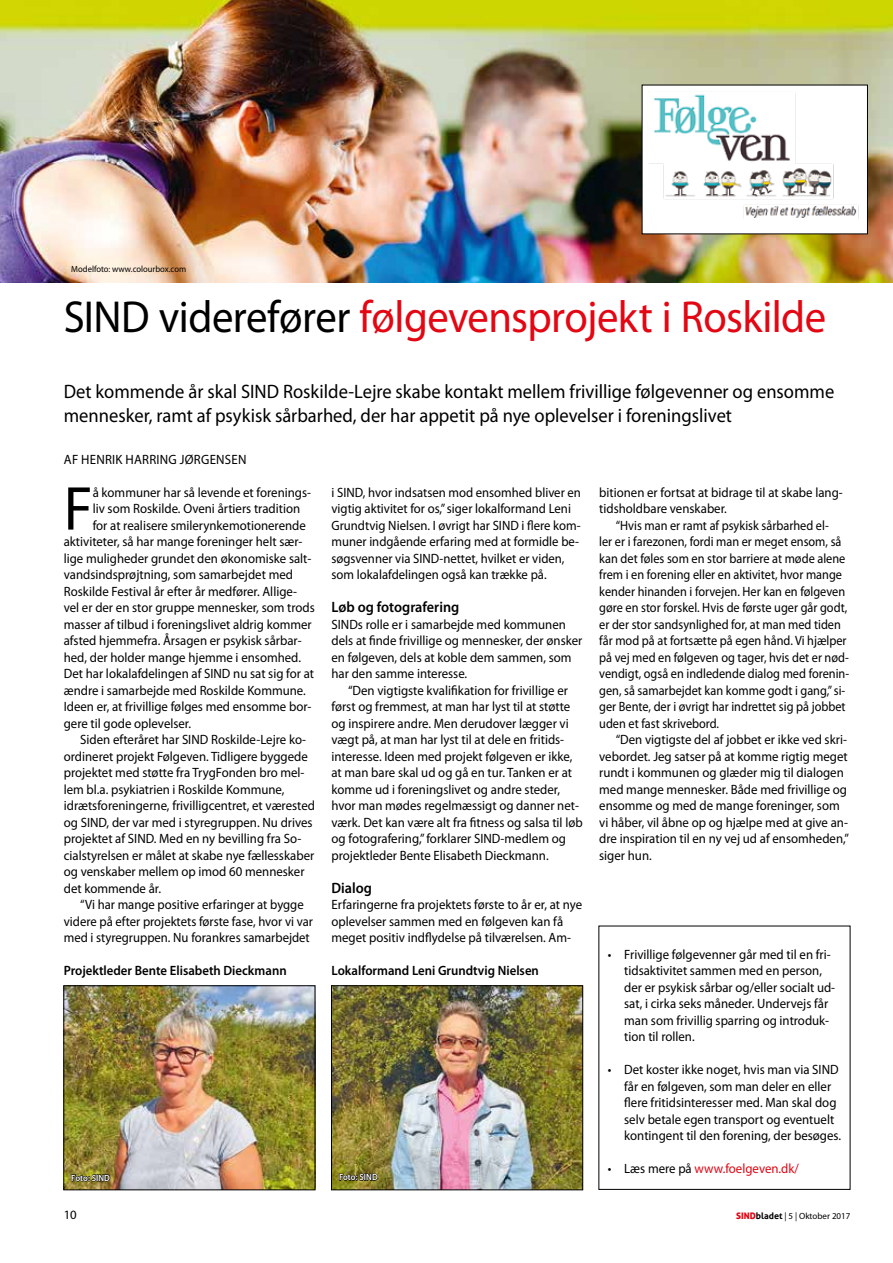
<style>
.page{position:relative;width:893px;height:1263px;background:#fff}
.page>*{position:absolute;margin:0;border:0;box-sizing:border-box;transform-origin:0 0}
.t1{font:62.4px "Myriad Pro";color:#000;scale:.95 1}
.t2{font:45px "Myriad Pro";letter-spacing:-.01em;color:#e30613;scale:.95 1}
.t3{font:19.5px/24px "Myriad Pro";color:#000;scale:.95 1}
.t4{font:600 15px "Myriad Pro";color:#000;scale:.95 1}
.t5{font:13.5px/16.5px "Myriad Pro";color:#000;scale:.95 1}
.t6{font:13.5px/16.5px "Myriad Pro";color:#000;scale:.91 1}
.t7{font:13.5px/16.5px "Myriad Pro";color:#000;scale:.94 1}
.t8{font:600 13.5px "Myriad Pro";color:#000;scale:.95 1}
.t9{font:13.5px "Myriad Pro";color:#e30613;scale:.95 1}
.t10{font:13.5px "Myriad Pro";letter-spacing:.02em;color:#000;scale:.95 1}
.t11{font:12.75px "Myriad Pro";color:#000}
.t12{font:9px "Myriad Pro";color:#000;scale:.95 1}
.t13{font:9px "Myriad Pro";color:#000}
.t14{font:600 9px "Myriad Pro";color:#fff;scale:.95 1}
.s1{color:#000}
.s2{font-family:"Aller Display";color:#e30613}
.s3{font-family:"Aller";font-weight:700}
</style>
<div class="page">
<img style="left:65px;top:987px;width:248px;height:201px">
<div style="left:63px;top:985px;width:252px;height:205px;border:1px solid #000"></div>
<img style="left:333px;top:987px;width:248px;height:201px">
<div style="left:331px;top:985px;width:252px;height:205px;border:1px solid #000"></div>
<img style="left:0;top:0;width:893px;height:282px">
<img style="left:644px;top:87px;width:222px;height:145px">
<svg style="left:72px;top:1174px;width:38px;height:7px"></svg>
<svg style="left:339px;top:1174px;width:39px;height:6px"></svg>
<p class="t12" style="left:71px;top:263px;width:122px">Modelfoto: www.colourbox.com</p>
<h2 class="t2" style="left:64px;top:289px;width:804px"><span class="s1">SIND viderefører</span> følgevensprojekt i Roskilde</h2>
<h3 class="t3" style="left:64px;top:379px;width:813px">Det kommende år skal SIND Roskilde-Lejre skabe kontakt mellem frivillige følgevenner og ensomme mennesker, ramt af psykisk sårbarhed, der har appetit på nye oplevelser i foreningslivet</h3>
<p class="t10" style="left:64px;top:451px;width:194px">AF HENRIK HARRING JØRGENSEN</p>
<h1 class="t1" style="left:64px;top:470px;width:32px">F</h1>
<p class="t5" style="left:93px;top:484px;width:231px">å kommuner har så levende et forenings-</p>
<p class="t5" style="left:599px;top:484px;width:258px">bitionen er fortsat at bidrage til at skabe lang&shy;tidsholdbare venskaber.</p>
<p class="t6" style="left:599px;top:517px;width:276px;text-indent:16px">“Hvis man er ramt af psykisk sårbarhed el-<br>ler er i farezonen, fordi man er meget ensom, så kan det føles som en stor barriere at møde alene frem i en forening eller en aktivitet, hvor mange kender hinanden i forvejen. Her kan en følgeven gøre en stor forskel. Hvis de første uger går godt, er der stor sandsynlighed for, at man med tiden får mod på at fortsætte på egen hånd. Vi hjælper på vej med en følgeven og tager, hvis det er nød&shy;vendigt, også en indledende dialog med forenin&shy;gen, så samarbejdet kan komme godt i gang,” si&shy;ger Bente, der i øvrigt har indrettet sig på jobbet uden et fast skrivebord.</p>
<p class="t5" style="left:599px;top:731px;width:264px;text-indent:16px">“Den vigtigste del af jobbet er ikke ved skri&shy;vebordet. Jeg satser på at komme rigtig meget rundt i kommunen og glæder mig til dialogen med mange mennesker. Både med frivillige og ensomme og med de mange foreninger, som vi håber, vil åbne op og hjælpe med at give an&shy;dre inspiration til en ny vej ud af ensomheden,” siger hun.</p>
<p class="t7" style="left:331px;top:484px;width:267px">i SIND, hvor indsatsen mod ensomhed bliver en vigtig aktivitet for os,” siger lokalformand Leni Grundtvig Nielsen. I øvrigt har SIND i flere kom&shy;muner indgående erfaring med at formidle be&shy;søgsvenner via SIND-nettet, hvilket er viden, som lokalafdelingen også kan trække på.</p>
<p class="t4" style="left:331px;top:597px;width:136px">Løb og fotografering</p>
<p class="t5" style="left:331px;top:616px;width:266px">SINDs rolle er i samarbejde med kommunen dels at finde frivillige og mennesker, der ønsker en følgeven, dels at koble dem sammen, som har den samme interesse.</p>
<p class="t5" style="left:331px;top:682px;width:266px;text-indent:17px">“Den vigtigste kvalifikation for frivillige er først og fremmest, at man har lyst til at støtte og inspirere andre. Men derudover lægger vi vægt på, at man har lyst til at dele en fritids&shy;interesse. Ideen med projekt følgeven er ikke, at man bare skal ud og gå en tur. Tanken er at komme ud i foreningslivet og andre steder, hvor man mødes regelmæssigt og danner net&shy;værk. Det kan være alt fra fitness og salsa til løb og fotografering,” forklarer SIND-medlem og projektleder Bente Elisabeth Dieckmann.</p>
<p class="t4" style="left:331px;top:878px;width:44px">Dialog</p>
<p class="t5" style="left:331px;top:896px;width:265px">Erfaringerne fra projektets første to år er, at nye oplevelser sammen med en følgeven kan få meget positiv indflydelse på tilværelsen. Am-</p>
<p class="t5" style="left:93px;top:500px;width:220px">liv som Roskilde. Oveni årtiers tradition</p>
<p class="t5" style="left:93px;top:517px;width:226px">for at realisere smilerynkemotionerende</p>
<p class="t5" style="left:64px;top:533px;width:253px">aktiviteter, så har mange foreninger helt sær-</p>
<p class="t5" style="left:64px;top:550px;width:262px">lige muligheder grundet den økonomiske salt-</p>
<p class="t5" style="left:64px;top:566px;width:243px">vandsindsprøjtning, som samarbejdet med</p>
<p class="t5" style="left:64px;top:583px;width:247px">Roskilde Festival år efter år medfører. Allige-</p>
<p class="t5" style="left:64px;top:599px;width:266px">vel er der en stor gruppe mennesker, som trods</p>
<p class="t5" style="left:64px;top:616px;width:263px">masser af tilbud i foreningslivet aldrig kommer</p>
<p class="t5" style="left:64px;top:632px;width:252px">afsted hjemmefra. Årsagen er psykisk sårbar-</p>
<p class="t5" style="left:64px;top:649px;width:251px">hed, der holder mange hjemme i ensomhed.</p>
<p class="t5" style="left:64px;top:665px;width:265px">Det har lokalafdelingen af SIND nu sat sig for at</p>
<p class="t5" style="left:64px;top:682px;width:256px">ændre i samarbejde med Roskilde Kommune.</p>
<p class="t5" style="left:64px;top:698px;width:262px">Ideen er, at frivillige følges med ensomme bor-</p>
<p class="t5" style="left:64px;top:715px;width:136px">gere til gode oplevelser.</p>
<p class="t5" style="left:80px;top:731px;width:239px">Siden efteråret har SIND Roskilde-Lejre ko-</p>
<p class="t5" style="left:64px;top:748px;width:258px">ordineret projekt Følgeven. Tidligere byggede</p>
<p class="t5" style="left:64px;top:764px;width:255px">projektet med støtte fra TrygFonden bro mel-</p>
<p class="t5" style="left:64px;top:781px;width:234px">lem bl.a. psykiatrien i Roskilde Kommune,</p>
<p class="t5" style="left:64px;top:797px;width:266px">idrætsforeningerne, frivilligcentret, et værested</p>
<p class="t5" style="left:64px;top:814px;width:263px">og SIND, der var med i styregruppen. Nu drives</p>
<p class="t5" style="left:64px;top:830px;width:252px">projektet af SIND. Med en ny bevilling fra So-</p>
<p class="t5" style="left:64px;top:847px;width:265px">cialstyrelsen er målet at skabe nye fællesskaber</p>
<p class="t5" style="left:64px;top:863px;width:255px">og venskaber mellem op imod 60 mennesker</p>
<p class="t5" style="left:64px;top:880px;width:104px">det kommende år.</p>
<p class="t7" style="left:80px;top:896px;width:239px">“Vi har mange positive erfaringer at bygge</p>
<p class="t7" style="left:64px;top:913px;width:267px">videre på efter projektets første fase, hvor vi var</p>
<p class="t7" style="left:64px;top:929px;width:263px">med i styregruppen. Nu forankres samarbejdet</p>
<p class="t5" style="left:624px;top:946px;width:224px;text-indent:-17px">• Frivillige følgevenner går med til en fri&shy;tidsaktivitet sammen med en person, der er psykisk sårbar og/eller socialt ud&shy;sat, i cirka seks måneder. Undervejs får man som frivillig sparring og introduk&shy;tion til rollen.</p>
<p class="t5" style="left:624px;top:1061px;width:230px;text-indent:-17px">• Det koster ikke noget, hvis man via SIND får en følgeven, som man deler en eller flere fritidsinteresser med. Man skal dog selv betale egen transport og eventuelt kontingent til den forening, der besøges.</p>
<p class="t9" style="left:608px;top:1160px;width:203px"><span class="s1">• Læs mere på</span> www.foelgeven.dk/</p>
<p class="t8" style="left:64px;top:962px;width:236px">Projektleder Bente Elisabeth Dieckmann</p>
<p class="t8" style="left:331px;top:962px;width:220px">Lokalformand Leni Grundtvig Nielsen</p>
<p class="t14" style="left:71px;top:1172px;width:42px">Foto: SIND</p>
<p class="t14" style="left:339px;top:1171px;width:42px">Foto: SIND</p>
<p class="t11" style="left:64px;top:1207px;width:15px">10</p>
<p class="t13" style="left:736px;top:1210px;width:116px"><span class="s2">SIND</span><span class="s3">bladet</span> | 5 | Oktober 2017</p>
</div>
